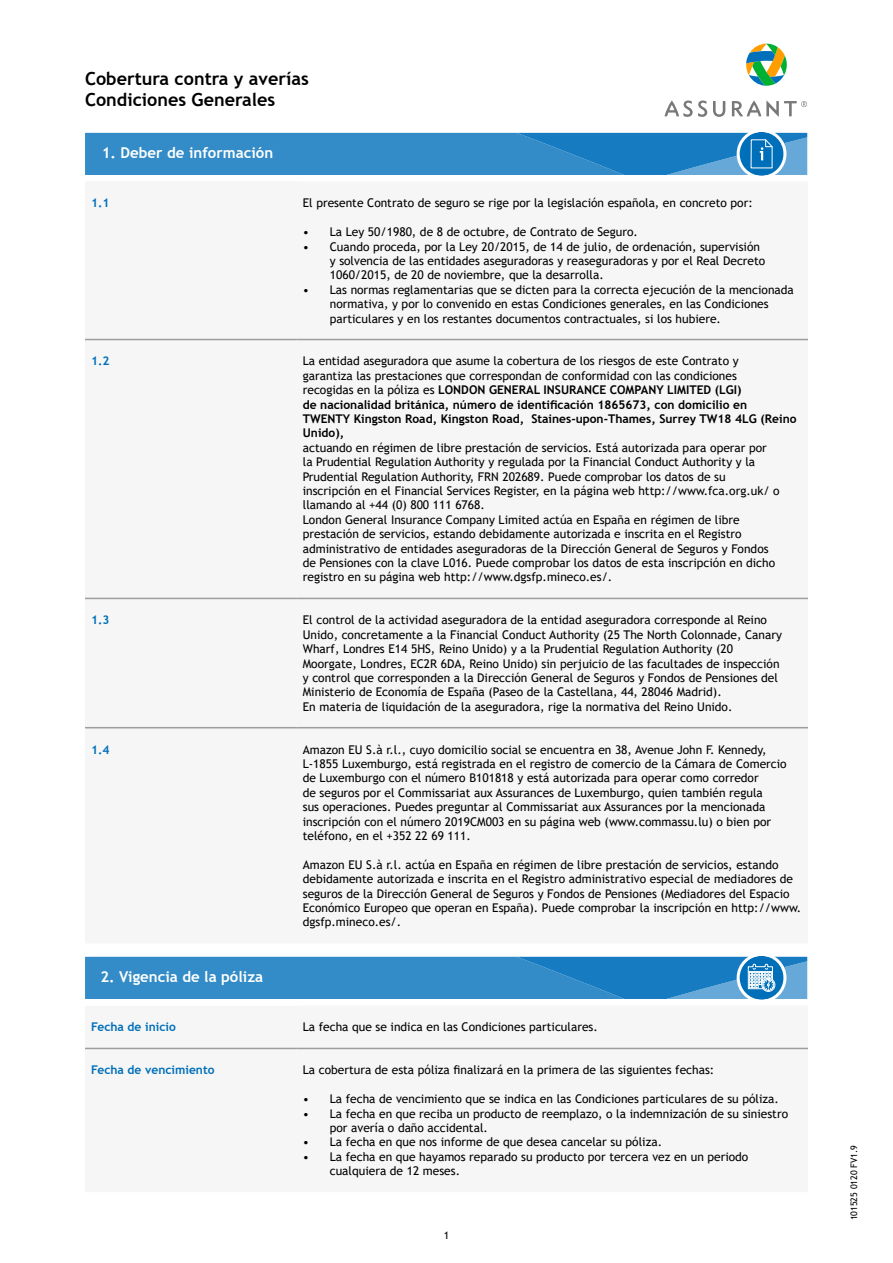
<style>
.page{position:relative;width:893px;height:1263px;background:#fff}
.page>*{position:absolute;margin:0;border:0;box-sizing:border-box;transform-origin:0 0}
.t1{font:700 18px/21.6px "Trebuchet MS";color:#000}
.t2{font:700 15px "Trebuchet MS";color:#fff}
.t3{font:12px/14.4px "Trebuchet MS";color:#000}
.t4{font:700 12px/14.4px "Trebuchet MS";color:#000}
.t5{font:700 12px "Trebuchet MS";color:#006fb9}
.t6{font:10.5px "Trebuchet MS";color:#000}
.t7{font:9px "Trebuchet MS";color:#000}
.s1{font-weight:400}
</style>
<div class="page">
<svg style="left:85px;top:132px;width:722px;height:44px;background:#398fc8"></svg>
<div style="left:85px;top:338px;width:723px;height:391px;background:#f6f6f6"></div>
<hr style="left:85px;top:339px;width:212px;height:1px;background:#9d9d9c">
<hr style="left:297px;top:339px;width:511px;height:1px;background:#9d9d9c">
<hr style="left:85px;top:598px;width:212px;height:1px;background:#9d9d9c">
<hr style="left:297px;top:598px;width:511px;height:1px;background:#9d9d9c">
<hr style="left:85px;top:727px;width:212px;height:1px;background:#9d9d9c">
<hr style="left:297px;top:727px;width:511px;height:1px;background:#9d9d9c">
<svg style="left:85px;top:1047px;width:723px;height:3px"></svg>
<hr style="left:85px;top:1048px;width:212px;height:1px;background:#9d9d9c">
<hr style="left:297px;top:1048px;width:511px;height:1px;background:#9d9d9c">
<svg style="left:85px;top:956px;width:722px;height:44px;background:#3b90c9"></svg>
<svg style="left:713px;top:101px;width:12px;height:16px"></svg>
<svg style="left:664px;top:100px;width:43px;height:17px"></svg>
<svg style="left:746px;top:44px;width:41px;height:42px"></svg>
<svg style="left:732px;top:100px;width:75px;height:17px"></svg>
<h1 class="t1" style="left:85px;top:68px;width:225px">Cobertura contra y averías<br>Condiciones Generales</h1>
<p class="t2" style="left:102px;top:144px;width:173px">1. Deber de información</p>
<p class="t5" style="left:91px;top:196px;width:20px">1.1</p>
<p class="t3" style="left:303px;top:196px;width:451px">El presente Contrato de seguro se rige por la legislación española, en concreto por:</p>
<p class="t3" style="left:303px;top:225px;width:337px">• La Ley 50/1980, de 8 de octubre, de Contrato de Seguro.</p>
<p class="t3" style="left:330px;top:239px;width:437px;text-indent:-27px">• Cuando proceda, por la Ley 20/2015, de 14 de julio, de ordenación, supervisión y solvencia de las entidades aseguradoras y reaseguradoras y por el Real Decreto<br>1060/2015, de 20 de noviembre, que la desarrolla.</p>
<p class="t3" style="left:330px;top:282px;width:465px;text-indent:-27px">• Las normas reglamentarias que se dicten para la correcta ejecución de la mencionada normativa, y por lo convenido en estas Condiciones generales, en las Condiciones particulares y en los restantes documentos contractuales, si los hubiere.</p>
<p class="t5" style="left:91px;top:354px;width:20px">1.2</p>
<p class="t4" style="left:303px;top:354px;width:495px"><span class="s1">La entidad aseguradora que asume la cobertura de los riesgos de este Contrato y<br>garantiza las prestaciones que correspondan de conformidad con las condiciones<br>recogidas en la póliza es</span> LONDON GENERAL INSURANCE COMPANY LIMITED (LGI)<br>de nacionalidad británica, número de identificación 1865673, con domicilio en TWENTY Kingston Road, Kingston Road, Staines-upon-Thames, Surrey TW18 4LG (Reino Unido),</p>
<p class="t3" style="left:303px;top:440px;width:478px">actuando en régimen de libre prestación de servicios. Está autorizada para operar por la Prudential Regulation Authority y regulada por la Financial Conduct Authority y la Prudential Regulation Authority, FRN 202689. Puede comprobar los datos de su inscripción en el Financial Services Register, en la página web http://www.fca.org.uk/ o llamando al +44 (0) 800 111 6768.<br>London General Insurance Company Limited actúa en España en régimen de libre prestación de servicios, estando debidamente autorizada e inscrita en el Registro administrativo de entidades aseguradoras de la Dirección General de Seguros y Fondos de Pensiones con la clave L016. Puede comprobar los datos de esta inscripción en dicho registro en su página web http://www.dgsfp.mineco.es/.</p>
<p class="t5" style="left:91px;top:612px;width:20px">1.3</p>
<p class="t3" style="left:303px;top:613px;width:481px">El control de la actividad aseguradora de la entidad aseguradora corresponde al Reino Unido, concretamente a la Financial Conduct Authority (25 The North Colonnade, Canary Wharf, Londres E14 5HS, Reino Unido) y a la Prudential Regulation Authority (20<br>Moorgate, Londres, EC2R 6DA, Reino Unido) sin perjuicio de las facultades de inspección y control que corresponden a la Dirección General de Seguros y Fondos de Pensiones del Ministerio de Economía de España (Paseo de la Castellana, 44, 28046 Madrid).<br>En materia de liquidación de la aseguradora, rige la normativa del Reino Unido.</p>
<p class="t5" style="left:91px;top:742px;width:20px">1.4</p>
<p class="t3" style="left:303px;top:742px;width:485px">Amazon EU S.à r.l., cuyo domicilio social se encuentra en 38, Avenue John F. Kennedy, L-1855 Luxemburgo, está registrada en el registro de comercio de la Cámara de Comercio de Luxemburgo con el número B101818 y está autorizada para operar como corredor<br>de seguros por el Commissariat aux Assurances de Luxemburgo, quien también regula<br>sus operaciones. Puedes preguntar al Commissariat aux Assurances por la mencionada inscripción con el número 2019CM003 en su página web (www.commassu.lu) o bien por teléfono, en el +352 22 69 111.</p>
<p class="t3" style="left:303px;top:857px;width:500px">Amazon EU S.à r.l. actúa en España en régimen de libre prestación de servicios, estando debidamente autorizada e inscrita en el Registro administrativo especial de mediadores de seguros de la Dirección General de Seguros y Fondos de Pensiones (Mediadores del Espacio Económico Europeo que operan en España). Puede comprobar la inscripción en http://www. dgsfp.mineco.es/.</p>
<p class="t2" style="left:100px;top:967px;width:164px">2. Vigencia de la póliza</p>
<p class="t5" style="left:91px;top:1020px;width:86px">Fecha de inicio</p>
<p class="t3" style="left:303px;top:1020px;width:296px">La fecha que se indica en las Condiciones particulares.</p>
<p class="t5" style="left:91px;top:1062px;width:125px">Fecha de vencimiento</p>
<p class="t3" style="left:303px;top:1063px;width:413px">La cobertura de esta póliza finalizará en la primera de las siguientes fechas:</p>
<p class="t3" style="left:303px;top:1091px;width:477px">• La fecha de vencimiento que se indica en las Condiciones particulares de su póliza.</p>
<p class="t3" style="left:330px;top:1106px;width:460px;text-indent:-27px">• La fecha en que reciba un producto de reemplazo, o la indemnización de su siniestro por avería o daño accidental.</p>
<p class="t3" style="left:303px;top:1135px;width:361px">• La fecha en que nos informe de que desea cancelar su póliza.</p>
<p class="t3" style="left:330px;top:1149px;width:420px;text-indent:-27px">• La fecha en que hayamos reparado su producto por tercera vez en un periodo cualquiera de 12 meses.</p>
<p class="t6" style="left:444px;top:1228px;width:7px">1</p>
<p class="t7" style="left:848px;top:1220px;width:77px;rotate:-90deg">101525 0120 FV1.9</p>
</div>
